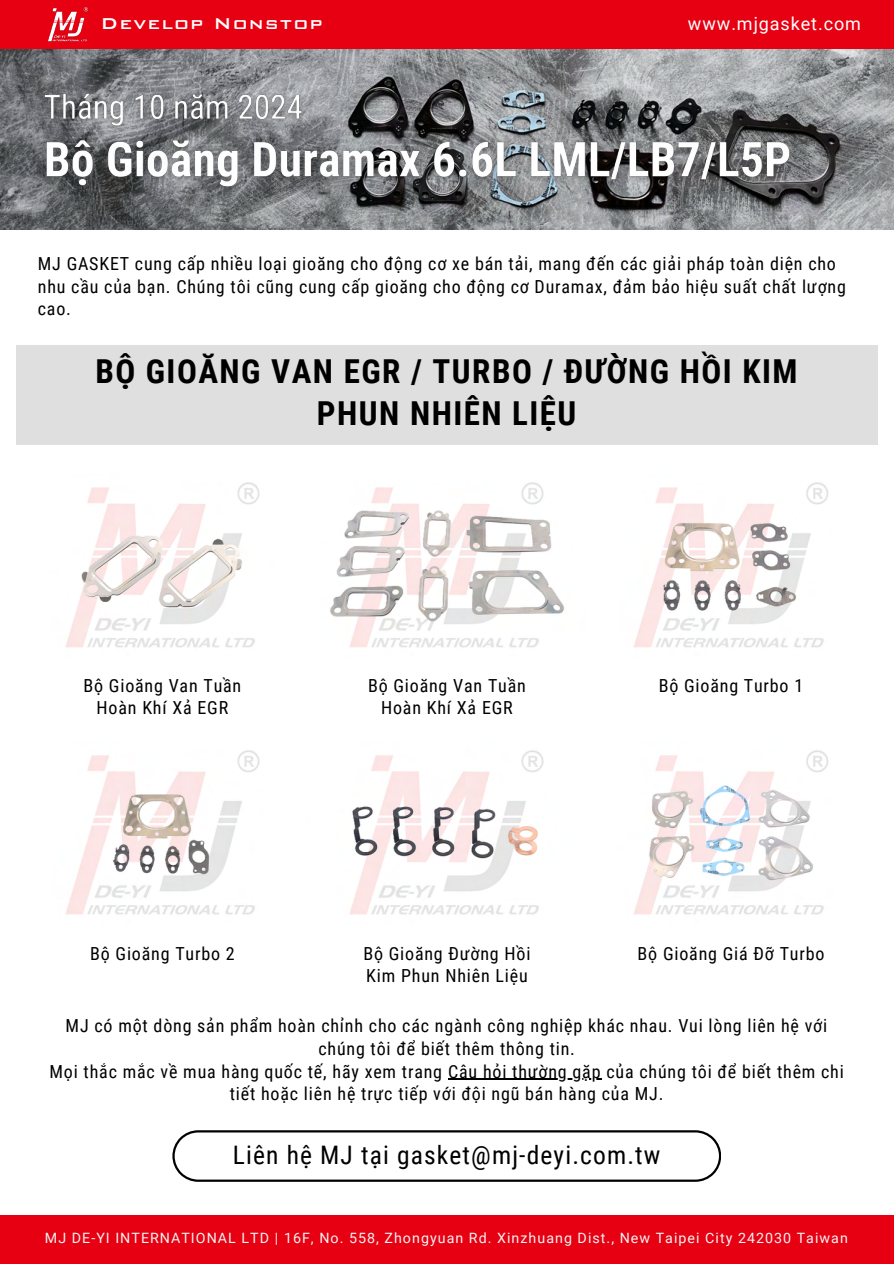
<style>
.page{position:relative;width:894px;height:1264px;background:#fff}
.page>*{position:absolute;margin:0;border:0;box-sizing:border-box;transform-origin:0 0}
.t1{font:700 33px/41.7px "Roboto Condensed";letter-spacing:.045em;color:#000;text-align:center}
.t2{font:25.5px "Roboto Condensed";letter-spacing:.045em;color:#000}
.t3{font:500 21px "Bank Gothic BT";letter-spacing:.05em;color:#fff}
.t4{font:18px/22.5px "Roboto Condensed";letter-spacing:.045em;color:#000;text-align:center}
.t5{font:18px "Roboto";letter-spacing:.05em;color:#fff}
.t6{font:14.25px "Roboto";letter-spacing:.075em;color:#f4f4f4}
</style>
<div class="page">
<img style="left:0;top:49px;width:893px;height:181px">
<div style="left:0;top:0;width:893px;height:49px;background:#e60012"></div>
<img style="left:48px;top:7px;width:41px;height:35px">
<div style="left:0;top:1214px;width:893px;height:49px;background:#e60012"></div>
<svg style="left:172px;top:1130px;width:548px;height:51px"></svg>
<hr style="left:448px;top:1078px;width:153px;height:1px;background:#000">
<img style="left:33px;top:129px;width:768px;height:73px">
<img style="left:34px;top:85px;width:277px;height:53px">
<div style="left:16px;top:344px;width:861px;height:100px;background:#dfdfdf"></div>
<img style="left:634px;top:482px;width:194px;height:166px">
<img style="left:330px;top:482px;width:234px;height:166px">
<img style="left:65px;top:482px;width:195px;height:166px">
<img style="left:65px;top:750px;width:195px;height:165px">
<img style="left:349px;top:750px;width:195px;height:165px">
<img style="left:634px;top:750px;width:194px;height:165px">
<h6 class="t3" style="left:100px;top:12px;width:223px">Develop Nonstop</h6>
<p class="t5" style="left:687px;top:13px;width:174px">www.mjgasket.com</p>
<p class="t4" style="left:38px;top:253px;width:809px;text-align:left">MJ GASKET cung cấp nhiều loại gioăng cho động cơ xe bán tải, mang đến các giải pháp toàn diện cho nhu cầu của bạn. Chúng tôi cũng cung cấp gioăng cho động cơ Duramax, đảm bảo hiệu suất chất lượng cao.</p>
<h6 class="t1" style="left:95px;top:351px;width:703px">BỘ GIOĂNG VAN EGR / TURBO / ĐƯỜNG HỒI KIM<br>PHUN NHIÊN LIỆU</h6>
<h6 class="t4" style="left:83px;top:674px;width:159px">Bộ Gioăng Van Tuần<br>Hoàn Khí Xả EGR</h6>
<h6 class="t4" style="left:368px;top:674px;width:159px">Bộ Gioăng Van Tuần<br>Hoàn Khí Xả EGR</h6>
<h4 class="t4" style="left:658px;top:674px;width:146px">Bộ Gioăng Turbo 1</h4>
<h6 class="t4" style="left:90px;top:942px;width:146px">Bộ Gioăng Turbo 2</h6>
<p class="t4" style="left:363px;top:942px;width:168px;text-align:left">Bộ Gioăng Đường Hồi<br>Kim Phun Nhiên Liệu</p>
<p class="t4" style="left:637px;top:942px;width:188px">Bộ Gioăng Giá Đỡ Turbo</p>
<p class="t4" style="left:49px;top:1015px;width:795px">MJ có một dòng sản phẩm hoàn chỉnh cho các ngành công nghiệp khác nhau. Vui lòng liên hệ với chúng tôi để biết thêm thông tin.<br>Mọi thắc mắc về mua hàng quốc tế, hãy xem trang Câu hỏi thường gặp của chúng tôi để biết thêm chi</p>
<p class="t4" style="left:230px;top:1082px;width:435px">tiết hoặc liên hệ trực tiếp với đội ngũ bán hàng của MJ.</p>
<h6 class="t2" style="left:233px;top:1140px;width:429px">Liên hệ MJ tại gasket@mj-deyi.com.tw</h6>
<h2 class="t6" style="left:45px;top:1229px;width:804px">MJ DE-YI INTERNATIONAL LTD | 16F, No. 558, Zhongyuan Rd. Xinzhuang Dist., New Taipei City 242030 Taiwan</h2>
</div>
